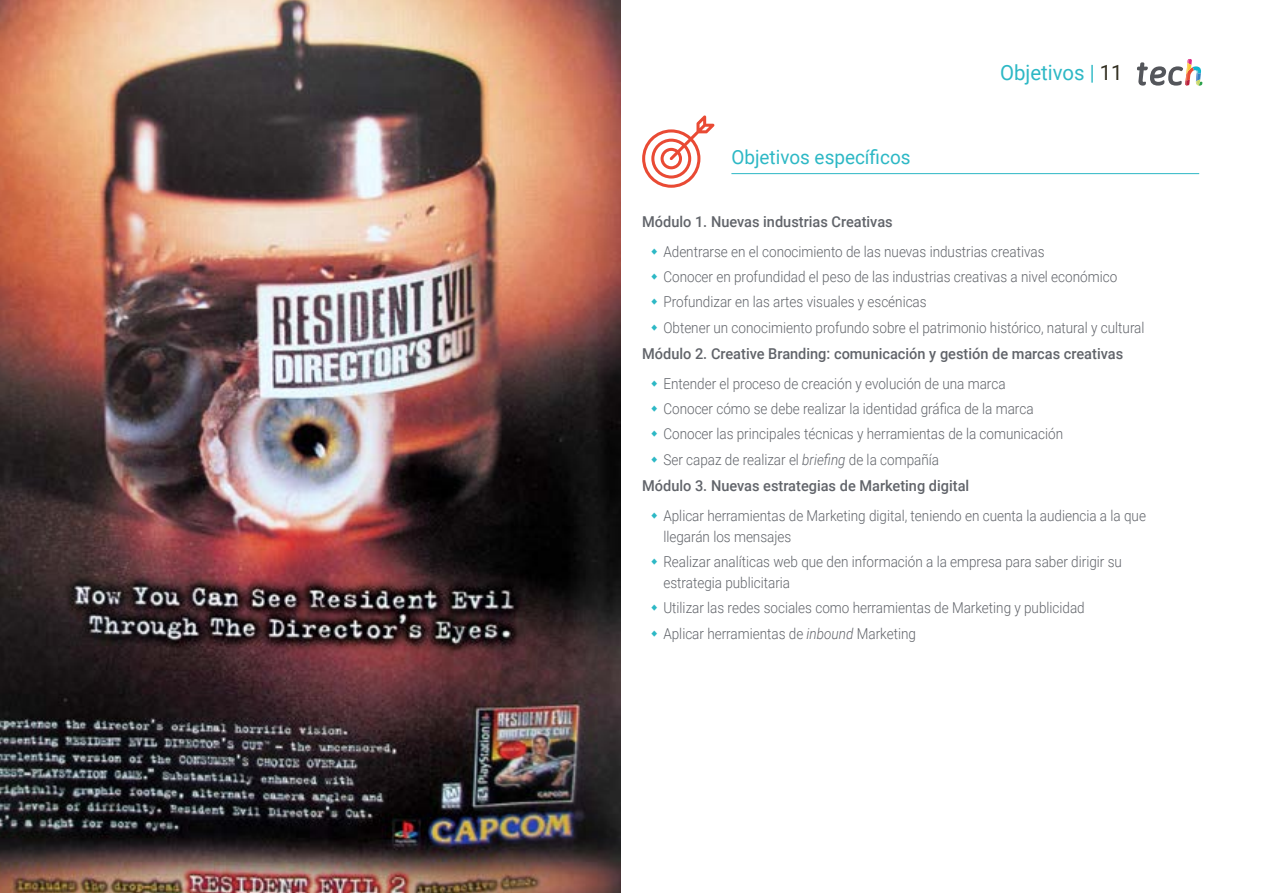
<style>
.page{position:relative;width:1263px;height:893px;background:#fff}
.page>*{position:absolute;margin:0;border:0;box-sizing:border-box;transform-origin:0 0}
.t1{font:21px "Roboto";color:#2db8c5}
.t2{font:19.5px "Roboto";color:#2db8c5}
.t3{font:300 15px/25.2px "Roboto";color:#61646a;scale:.9 1}
.t4{font:500 15px "Roboto";color:#61646a}
.s1{color:#312e20}
.s2{font-style:italic}
</style>
<div class="page">
<svg style="left:1137px;top:59px;width:65px;height:27px"></svg>
<hr style="left:731px;top:173px;width:468px;height:1px;background:#2db8c5">
<svg style="left:642px;top:115px;width:72px;height:73px"></svg>
<img style="left:0;top:0;width:621px;height:893px">
<h2 class="t2" style="left:731px;top:144px;width:181px">Objetivos específicos</h2>
<h1 class="t1" style="left:1000px;top:57px;width:124px">Objetivos | <span class="s1">11</span></h1>
<p class="t4" style="left:642px;top:211px;width:252px">Módulo 1. Nuevas industrias Creativas</p>
<p class="t3" style="left:663px;top:238px;width:536px">Adentrarse en el conocimiento de las nuevas industrias creativas<br>Conocer en profundidad el peso de las industrias creativas a nivel económico Profundizar en las artes visuales y escénicas<br>Obtener un conocimiento profundo sobre el patrimonio histórico, natural y cultural</p>
<p class="t4" style="left:642px;top:343px;width:483px">Módulo 2. Creative Branding: comunicación y gestión de marcas creativas</p>
<p class="t3" style="left:663px;top:370px;width:446px">Entender el proceso de creación y evolución de una marca<br>Conocer cómo se debe realizar la identidad gráfica de la marca Conocer las principales técnicas y herramientas de la comunicación Ser capaz de realizar el <span class="s2">briefing</span> de la compañía</p>
<p class="t4" style="left:642px;top:475px;width:329px">Módulo 3. Nuevas estrategias de Marketing digital</p>
<p class="t3" style="left:663px;top:504px;width:538px;line-height:21px">Aplicar herramientas de Marketing digital, teniendo en cuenta la audiencia a la que llegarán los mensajes</p>
<p class="t3" style="left:663px;top:551px;width:511px;line-height:21px">Realizar analíticas web que den información a la empresa para saber dirigir su estrategia publicitaria</p>
<p class="t3" style="left:663px;top:595px;width:470px">Utilizar las redes sociales como herramientas de Marketing y publicidad<br>Aplicar herramientas de <span class="s2">inbound</span> Marketing</p>
</div>
